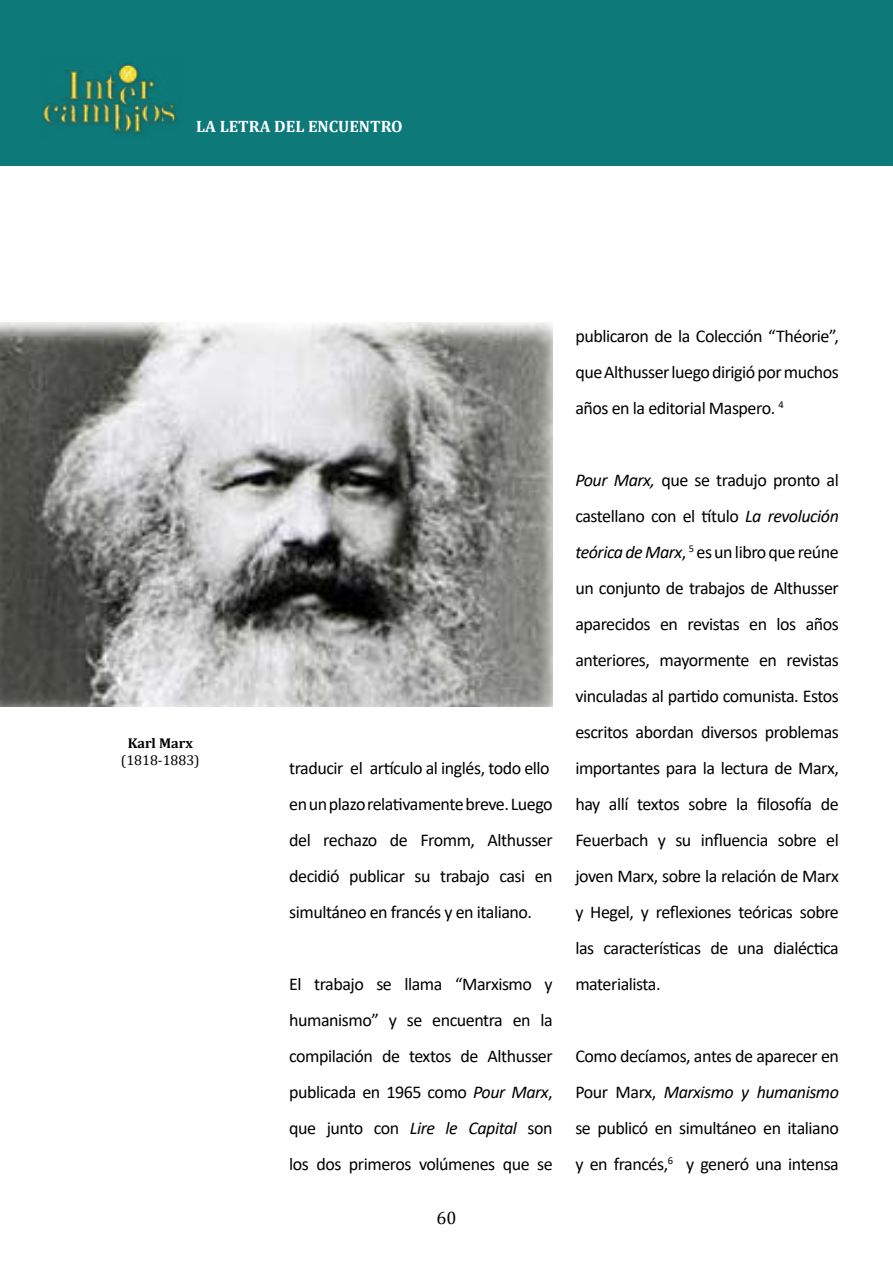
<style>
.page{position:relative;width:893px;height:1263px;background:#fff}
.page>*{position:absolute;margin:0;border:0;box-sizing:border-box;transform-origin:0 0}
.t1{font:18px/36px "Calibri";letter-spacing:-.025em;color:#000;text-align:justify}
.t2{font:18px "Cambria";color:#000}
.t3{font:700 16.5px "Cambria";color:#fff}
.t4{font:14.25px "Cambria";color:#000}
.t5{font:700 14.25px "Cambria";color:#000}
.s1{font-style:italic}
</style>
<div class="page">
<div style="left:0;top:0;width:893px;height:166px;background:#0d7979"></div>
<img style="left:0;top:322px;width:553px;height:384px">
<img style="left:41px;top:55px;width:143px;height:86px">
<p class="t3" style="left:196px;top:114px;width:208px">LA LETRA DEL ENCUENTRO</p>
<p class="t5" style="left:128px;top:733px;width:67px">Karl Marx</p>
<p class="t4" style="left:121px;top:751px;width:80px">(1818-1883)</p>
<p class="t1" style="left:575px;top:318px;width:265px">publicaron de la Colección “Théorie”, que Althusser luego dirigió por muchos años en la editorial Maspero. <sup>4</sup></p>
<p class="t1" style="left:289px;top:750px;width:265px;text-align:left">traducir el artículo al inglés, todo ello en un plazo relativamente breve. Luego del rechazo de Fromm, Althusser decidió publicar su trabajo casi en simultáneo en francés y en italiano.</p>
<p class="t1" style="left:289px;top:966px;width:265px">El trabajo se llama “Marxismo y humanismo” y se encuentra en la compilación de textos de Althusser publicada en 1965 como <span class="s1">Pour Marx</span>, que junto con <span class="s1">Lire le Capital</span> son los dos primeros volúmenes que se</p>
<p class="t2" style="left:436px;top:1207px;width:21px">60</p>
<p class="t1" style="left:575px;top:462px;width:265px"><span class="s1">Pour Marx,</span> que se tradujo pronto al castellano con el título <span class="s1">La revolución teórica de Marx</span>, <sup>5</sup> es un libro que reúne un conjunto de trabajos de Althusser aparecidos en revistas en los años anteriores, mayormente en revistas vinculadas al partido comunista. Estos escritos abordan diversos problemas importantes para la lectura de Marx, hay allí textos sobre la filosofía de Feuerbach y su influencia sobre el joven Marx, sobre la relación de Marx y Hegel, y reflexiones teóricas sobre las características de una dialéctica materialista.</p>
<p class="t1" style="left:575px;top:1038px;width:265px">Como decíamos, antes de aparecer en Pour Marx, <span class="s1">Marxismo y humanismo </span>se publicó en simultáneo en italiano y en francés,<sup>6</sup> y generó una intensa</p>
</div>
